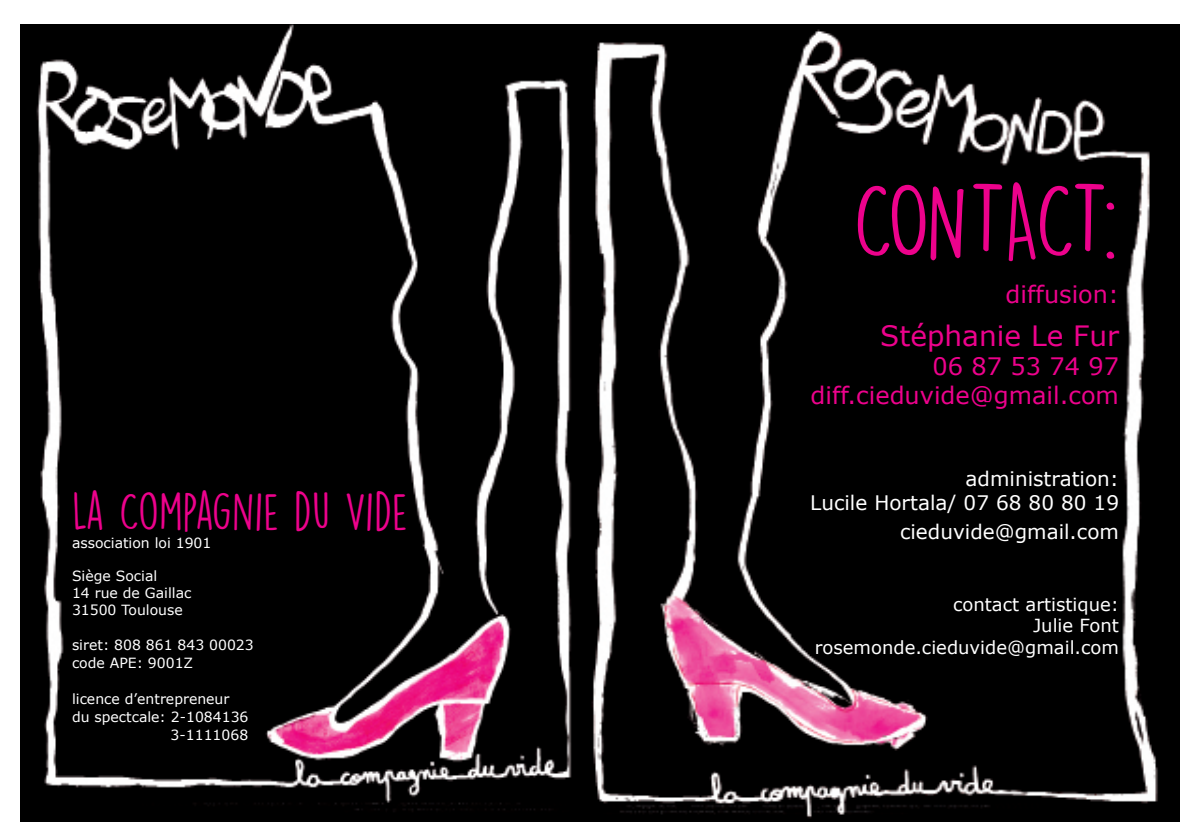
<style>
.page{position:relative;width:1191px;height:840px;background:#fff}
.page>*{position:absolute;margin:0;border:0;box-sizing:border-box;transform-origin:0 0}
.t1{font:96px "DK Lemon Yellow Sun";letter-spacing:-.05em;color:#ed028c}
.t2{font:48px "DK Lemon Yellow Sun";color:#ed028c}
.t3{font:28px "Verdana";color:#ed028c}
.t4{font:24px "Verdana";color:#ed028c}
.t5{font:20px "Verdana";color:#fff}
.t6{font:18px "Verdana";color:#fff}
.t7{font:14px "Verdana";color:#fff}
</style>
<div class="page">
<img style="left:584px;top:25px;width:595px;height:795px">
<img style="left:21px;top:25px;width:563px;height:795px">
<p class="t2" style="left:72px;top:482px;width:338px">LA COMPAGNIE DU VIDE</p>
<p class="t7" style="left:72px;top:533px;width:141px">association loi 1901</p>
<p class="t7" style="left:72px;top:567px;width:87px">Siège Social</p>
<p class="t7" style="left:72px;top:584px;width:121px">14 rue de Gaillac</p>
<p class="t7" style="left:72px;top:600px;width:112px">31500 Toulouse</p>
<p class="t7" style="left:72px;top:635px;width:183px">siret: 808 861 843 00023</p>
<p class="t7" style="left:72px;top:653px;width:123px">code APE: 9001Z</p>
<p class="t7" style="left:72px;top:689px;width:159px">licence d’entrepreneur</p>
<p class="t7" style="left:72px;top:707px;width:178px">du spectcale: 2-1084136</p>
<p class="t7" style="left:171px;top:725px;width:79px">3-1111068</p>
<p class="t1" style="left:853px;top:162px;width:267px">CONTACT:</p>
<p class="t4" style="left:1005px;top:279px;width:115px">diffusion:</p>
<p class="t3" style="left:880px;top:318px;width:240px">Stéphanie Le Fur</p>
<p class="t4" style="left:932px;top:351px;width:188px">06 87 53 74 97</p>
<p class="t4" style="left:810px;top:380px;width:310px">diff.cieduvide@gmail.com</p>
<p class="t5" style="left:965px;top:465px;width:155px">administration:</p>
<p class="t5" style="left:810px;top:489px;width:310px">Lucile Hortala/ 07 68 80 80 19</p>
<p class="t5" style="left:900px;top:518px;width:220px">cieduvide@gmail.com</p>
<p class="t6" style="left:953px;top:592px;width:167px">contact artistique:</p>
<p class="t6" style="left:1033px;top:614px;width:87px">Julie Font</p>
<p class="t6" style="left:815px;top:635px;width:306px">rosemonde.cieduvide@gmail.com</p>
</div>
